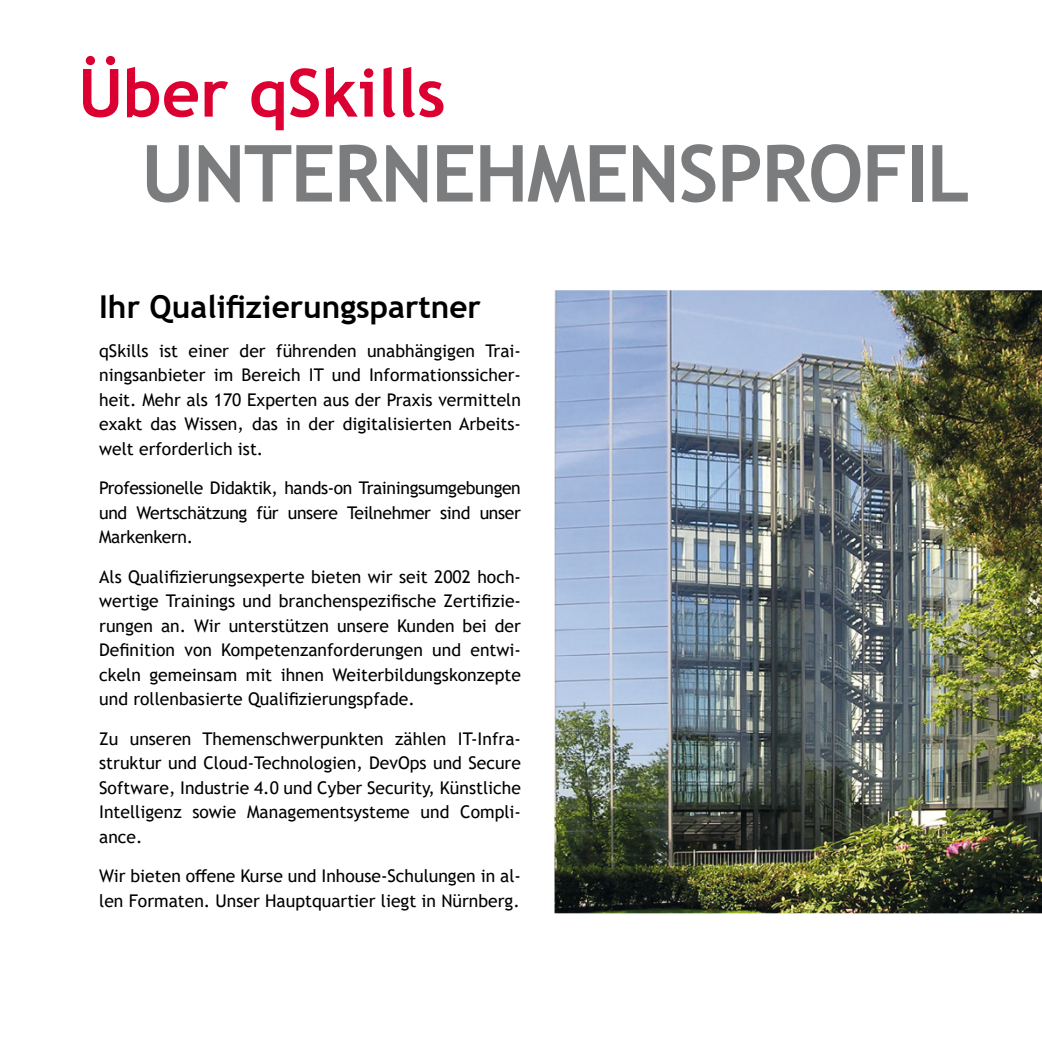
<style>
.page{position:relative;width:1042px;height:1042px;background:#fff}
.page>*{position:absolute;margin:0;border:0;box-sizing:border-box;transform-origin:0 0}
.t1{font:700 78.75px "Trebuchet MS";letter-spacing:-.02em;color:#7b7c7e}
.t2{font:700 66.5px "Trebuchet MS";color:#db0031}
.t3{font:700 31.5px "Trebuchet MS";color:#000}
.t4{font:17.5px/24.5px "Trebuchet MS";color:#000;text-align:justify}
</style>
<div class="page">
<img style="left:554px;top:290px;width:488px;height:623px">
<h2 class="t2" style="left:78px;top:51px;width:369px">Über qSkills</h2>
<h1 class="t1" style="left:141px;top:124px;width:830px">UNTERNEHMENSPROFIL</h1>
<h3 class="t3" style="left:99px;top:287px;width:383px">Ihr Qualifizierungspartner</h3>
<p class="t4" style="left:99px;top:338px;width:423px">qSkills ist einer der führenden unabhängigen Trai&shy;ningsanbieter im Bereich IT und Informationssicher&shy;heit. Mehr als 170 Experten aus der Praxis vermitteln exakt das Wissen, das in der digitalisierten Arbeits&shy;welt erforderlich ist.</p>
<p class="t4" style="left:99px;top:476px;width:423px">Professionelle Didaktik, hands-on Trainingsumgebungen und Wertschätzung für unsere Teilnehmer sind unser Markenkern.</p>
<p class="t4" style="left:99px;top:564px;width:423px">Als Qualifizierungsexperte bieten wir seit 2002 hoch&shy;wertige Trainings und branchenspezifische Zertifizie&shy;rungen an. Wir unterstützen unsere Kunden bei der Definition von Kompetenzanforderungen und entwi&shy;ckeln gemeinsam mit ihnen Weiterbildungskonzepte und rollenbasierte Qualifizierungspfade.</p>
<p class="t4" style="left:99px;top:726px;width:423px">Zu unseren Themenschwerpunkten zählen IT-Infra&shy;struktur und Cloud-Technologien, DevOps und Secure Software, Industrie 4.0 und Cyber Security, Künstliche Intelligenz sowie Managementsysteme und Compli&shy;ance.</p>
<p class="t4" style="left:99px;top:863px;width:423px">Wir bieten offene Kurse und Inhouse-Schulungen in al&shy;len Formaten. Unser Hauptquartier liegt in Nürnberg.</p>
</div>
